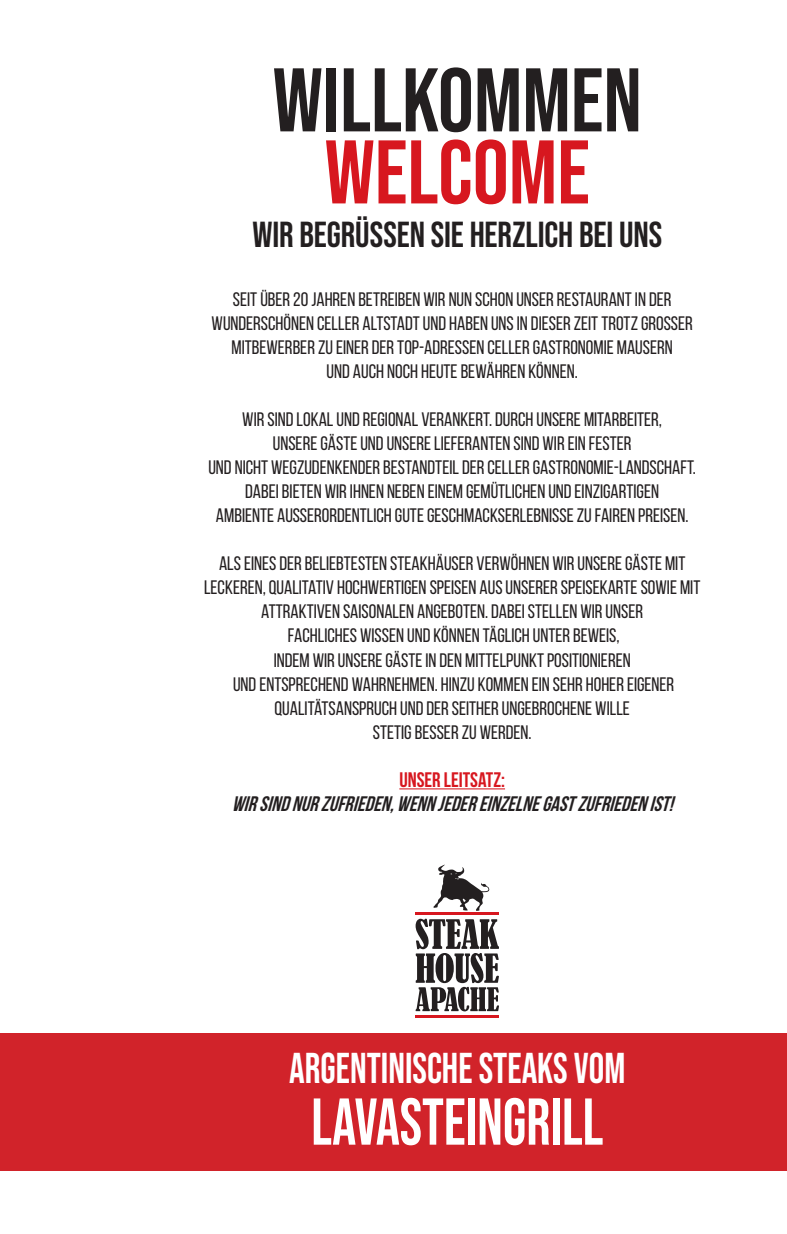
<style>
.page{position:relative;width:787px;height:1234px;background:#fff}
.page>*{position:absolute;margin:0;border:0;box-sizing:border-box;transform-origin:0 0}
.t1{font:90px "Bebas Neue";color:#231f20}
.t2{font:90px "Bebas Neue";color:#d7171f}
.t3{font:66px "Bebas Neue";color:#fff;scale:.91 1}
.t4{font:42.9px "Bebas Neue";color:#fff;scale:.91 1}
.t5{font:36px "Bebas Neue";color:#231f20}
.t6{font:italic 700 21px/24px "Bebas Neue";color:#231f20;text-align:center}
.t7{font:19.5px/24px "Bebas Neue";color:#231f20;text-align:center}
.s1{font-style:normal;color:#d7171f}
</style>
<div class="page">
<svg style="left:415px;top:918px;width:84px;height:93px"></svg>
<hr style="left:415px;top:1014px;width:84px;height:3px;background:#d7171f">
<hr style="left:415px;top:912px;width:84px;height:3px;background:#d7171f">
<svg style="left:433px;top:864px;width:56px;height:46px"></svg>
<hr style="left:399px;top:788px;width:106px;height:1px;background:#d7171f">
<div style="left:0;top:1032px;width:787px;height:138px;background:#d1232a"></div>
<p class="t1" style="left:273px;top:49px;width:371px">WILLKOMMEN</p>
<p class="t2" style="left:325px;top:121px;width:267px">WELCOME</p>
<p class="t5" style="left:252px;top:214px;width:411px">WIR BEGRÜSSEN SIE HERZLICH BEI UNS</p>
<p class="t7" style="left:212px;top:287px;width:482px">SEIT ÜBER 20 JAHREN BETREIBEN WIR NUN SCHON UNSER RESTAURANT IN DER<br>WUNDERSCHÖNEN CELLER ALTSTADT UND HABEN UNS IN DIESER ZEIT TROTZ GROßER<br>MITBEWERBER ZU EINER DER TOP-ADRESSEN CELLER GASTRONOMIE MAUSERN</p>
<p class="t7" style="left:326px;top:359px;width:252px">UND AUCH NOCH HEUTE BEWÄHREN KÖNNEN.</p>
<p class="t7" style="left:242px;top:407px;width:421px">WIR SIND LOKAL UND REGIONAL VERANKERT. DURCH UNSERE MITARBEITER,</p>
<p class="t7" style="left:273px;top:431px;width:360px">UNSERE GÄSTE UND UNSERE LIEFERANTEN SIND WIR EIN FESTER</p>
<p class="t7" style="left:208px;top:455px;width:489px">UND NICHT WEGZUDENKENDER BESTANDTEIL DER CELLER GASTRONOMIE-LANDSCHAFT.</p>
<p class="t7" style="left:245px;top:479px;width:415px">DABEI BIETEN WIR IHNEN NEBEN EINEM GEMÜTLICHEN UND EINZIGARTIGEN</p>
<p class="t7" style="left:216px;top:503px;width:474px">AMBIENTE AUßERORDENTLICH GUTE GESCHMACKSERLEBNISSE ZU FAIREN PREISEN.</p>
<p class="t7" style="left:204px;top:551px;width:498px">ALS EINES DER BELIEBTESTEN STEAKHÄUSER VERWÖHNEN WIR UNSERE GÄSTE MIT<br>LECKEREN, QUALITATIV HOCHWERTIGEN SPEISEN AUS UNSERER SPEISEKARTE SOWIE MIT<br>ATTRAKTIVEN SAISONALEN ANGEBOTEN. DABEI STELLEN WIR UNSER</p>
<p class="t7" style="left:288px;top:623px;width:333px">FACHLICHES WISSEN UND KÖNNEN TÄGLICH UNTER BEWEIS,</p>
<p class="t7" style="left:274px;top:647px;width:358px">INDEM WIR UNSERE GÄSTE IN DEN MITTELPUNKT POSITIONIEREN</p>
<p class="t7" style="left:233px;top:671px;width:443px">UND ENTSPRECHEND WAHRNEHMEN. HINZU KOMMEN EIN SEHR HOHER EIGENER</p>
<p class="t7" style="left:274px;top:695px;width:357px">QUALITÄTSANSPRUCH UND DER SEITHER UNGEBROCHENE WILLE<br>STETIG BESSER ZU WERDEN.</p>
<p class="t6" style="left:232px;top:766px;width:448px"><span class="s1">UNSER LEITSATZ:<br></span>WIRSINDNURZUFRIEDEN,WENNJEDEREINZELNEGASTZUFRIEDENIST!</p>
<p class="t4" style="left:289px;top:1043px;width:371px">ARGENTINISCHE STEAKS VOM</p>
<p class="t3" style="left:311px;top:1084px;width:322px">LAVASTEINGRILL</p>
</div>
